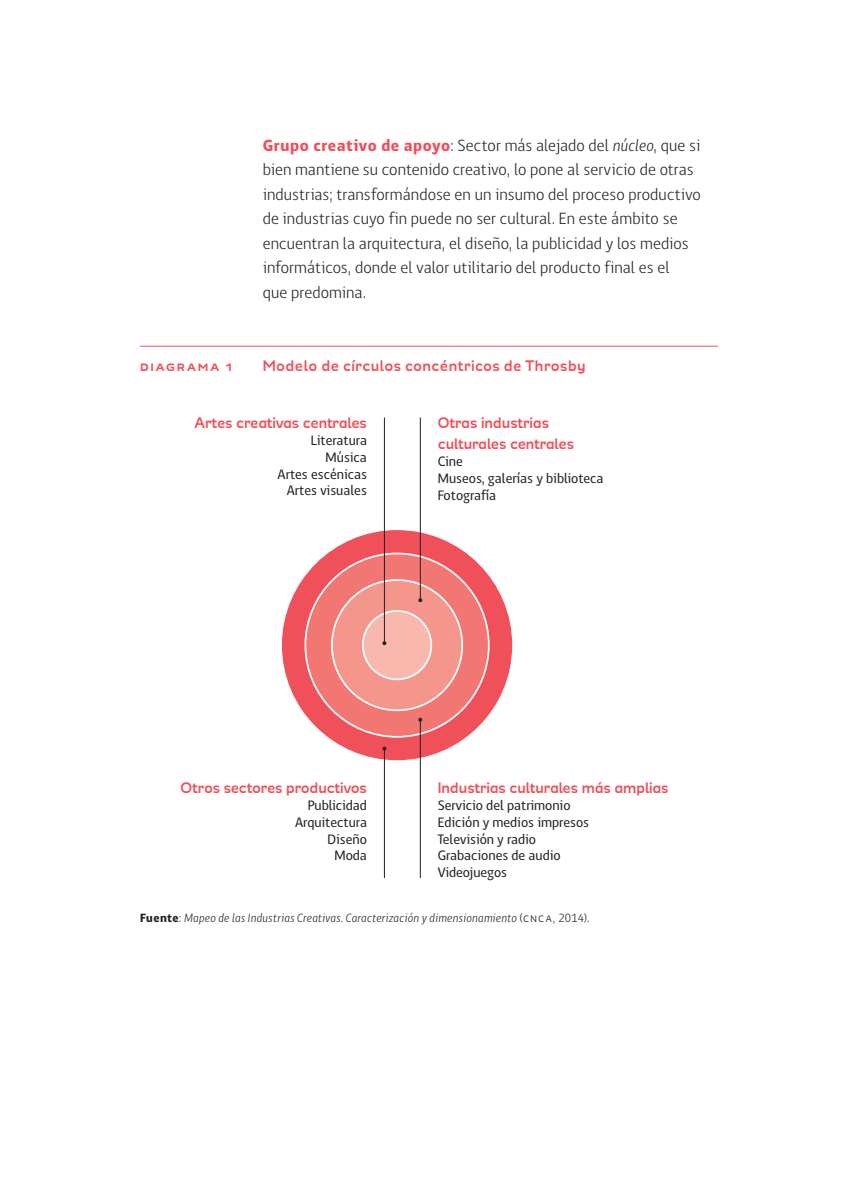
<style>
.page{position:relative;width:844px;height:1191px;background:#fff}
.page>*{position:absolute;margin:0;border:0;box-sizing:border-box;transform-origin:0 0}
.t1{font:700 17.5px/21px "Modernica";letter-spacing:-.005em;color:#ef505a}
.t2{font:700 17.5px "Modernica";letter-spacing:.025em;color:#ef505a}
.t3{font:300 16.62px/24.5px "Antu";letter-spacing:.005em;color:#231f20}
.t4{font:700 16.62px "Modernica";letter-spacing:.12em;color:#ef505a}
.t5{font:14px/16.8px "Antu";color:#231f20}
.t6{font:italic 300 12.25px "Antu";letter-spacing:.015em;color:#231f20}
.s1{font-weight:700;color:#ef505a}
.s2{font-style:italic}
.s3{font-weight:700;font-style:normal}
.s4{font-style:normal}
</style>
<div class="page">
<hr style="left:140px;top:346px;width:577px;height:1px;background:#ef505a">
<div style="left:281px;top:529px;width:232px;height:232px;background:#ef505a;border-radius:50%"></div>
<div style="left:305px;top:553px;width:183px;height:184px;background:#f27671;border-radius:50%"></div>
<div style="left:332px;top:580px;width:130px;height:130px;background:#f5968d;border-radius:50%"></div>
<div style="left:363px;top:611px;width:68px;height:68px;background:#f9b8ae;border-radius:50%"></div>
<div style="left:362px;top:610px;width:70px;height:70px;border:2px solid #fff;border-radius:50%"></div>
<hr style="left:420px;top:417px;width:1px;height:183px;background:#231f20">
<svg style="left:418px;top:598px;width:4px;height:4px"></svg>
<hr style="left:420px;top:719px;width:1px;height:159px;background:#231f20">
<svg style="left:418px;top:717px;width:4px;height:4px"></svg>
<hr style="left:384px;top:748px;width:1px;height:130px;background:#231f20">
<svg style="left:382px;top:746px;width:4px;height:4px"></svg>
<hr style="left:384px;top:417px;width:1px;height:226px;background:#231f20">
<svg style="left:382px;top:641px;width:4px;height:4px"></svg>
<p class="t3" style="left:262px;top:133px;width:439px"><span class="s1">Grupo creativo de apoyo</span>: Sector más alejado del <span class="s2">núcleo</span>, que si bien mantiene su contenido creativo, lo pone al servicio de otras industrias; transformándose en un insumo del proceso productivo de industrias cuyo fin puede no ser cultural. En este ámbito se encuentran la arquitectura, el diseño, la publicidad y los medios informáticos, donde el valor utilitario del producto final es el<br>que predomina.</p>
<p class="t4" style="left:140px;top:358px;width:94px">Diagrama 1</p>
<p class="t2" style="left:263px;top:358px;width:324px">Modelo de círculos concéntricos de Throsby</p>
<p class="t1" style="left:194px;top:413px;width:174px">Artes creativas centrales</p>
<p class="t5" style="left:277px;top:432px;width:91px;text-align:right">Literatura<br>Música<br>Artes escénicas<br>Artes visuales</p>
<p class="t1" style="left:437px;top:413px;width:138px">Otras industrias culturales centrales</p>
<p class="t5" style="left:437px;top:453px;width:167px">Cine<br>Museos, galerías y biblioteca<br>Fotografía</p>
<p class="t1" style="left:180px;top:778px;width:188px">Otros sectores productivos</p>
<p class="t5" style="left:295px;top:797px;width:73px;text-align:right">Publicidad<br>Arquitectura<br>Diseño<br>Moda</p>
<p class="t1" style="left:437px;top:778px;width:232px">Industrias culturales más amplias</p>
<p class="t5" style="left:437px;top:797px;width:153px">Servicio del patrimonio<br>Edición y medios impresos<br>Televisión y radio<br>Grabaciones de audio<br>Videojuegos</p>
<p class="t6" style="left:140px;top:910px;width:451px"><span class="s3">Fuente</span><span class="s4">:</span> Mapeo de las Industrias Creativas. Caracterización y dimensionamiento <span class="s4">(cnca, 2014).</span></p>
</div>
